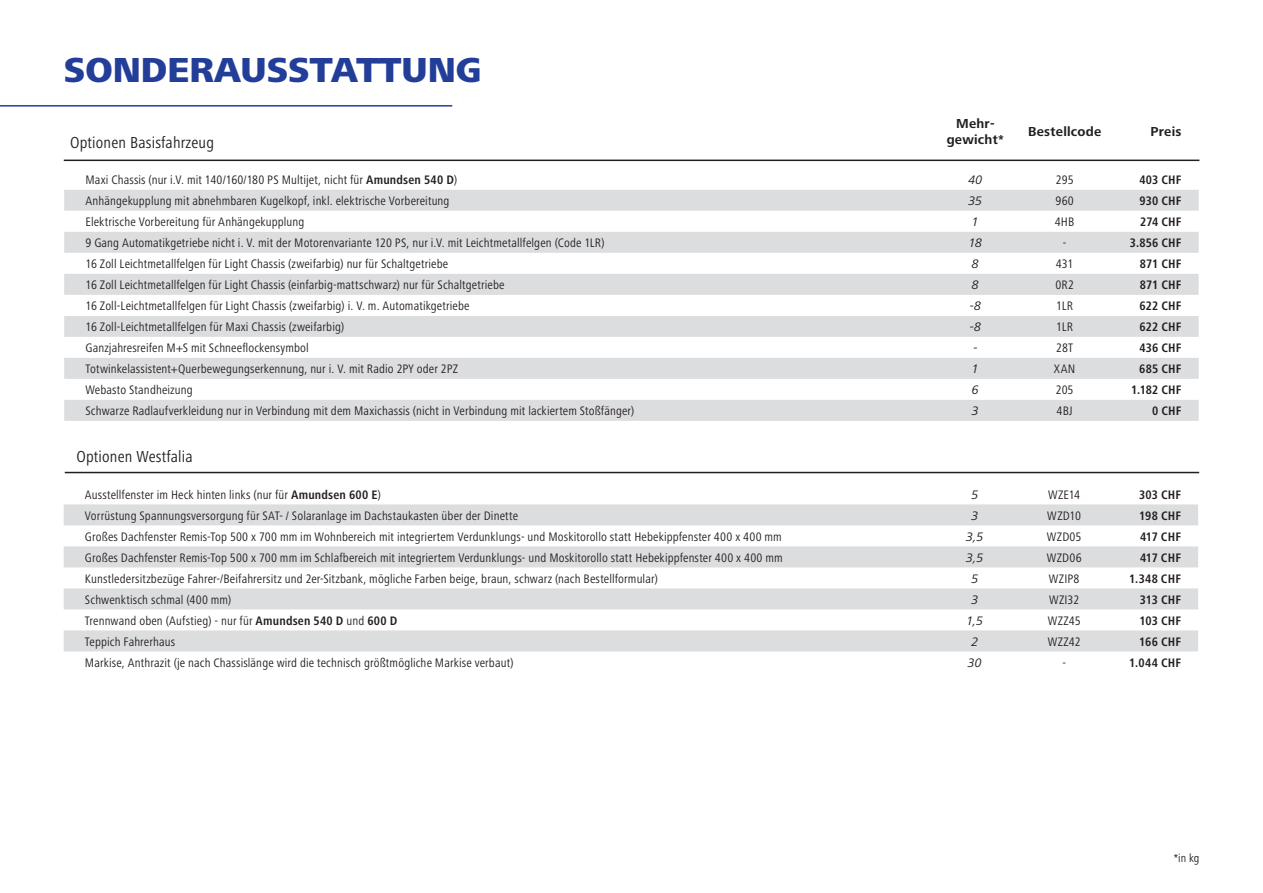
<style>
.page{position:relative;width:1263px;height:893px;background:#fff}
.page>*{position:absolute;margin:0;border:0;box-sizing:border-box;transform-origin:0 0}
.t1{font:800 36px "Frutiger Next Pro";color:#233e98}
.t2{font:condensed 16.5px "Frutiger Next Pro";letter-spacing:.01em;color:#231f20}
.t3{font:700 13.5px/16.2px "Frutiger Next Pro";letter-spacing:.02em;color:#231f20;text-align:center}
.t4{font:condensed 12.75px "Frutiger Next Pro";letter-spacing:.01em;color:#231f20}
.t5{font:700 condensed 12.75px "Frutiger Next Pro";letter-spacing:.01em;color:#231f20}
.t6{font:italic 12.75px "Frutiger Next Pro";color:#231f20}
.t7{font:condensed 12px "Frutiger Next Pro";color:#231f20}
.s1{font-weight:700}
</style>
<div class="page">
<hr style="left:0;top:105px;width:452px;height:2px;background:#233e98">
<hr style="left:64px;top:160px;width:1135px;height:1px;background:#231f20">
<div style="left:64px;top:190px;width:1134px;height:21px;background:#dcdddf"></div>
<svg style="left:64px;top:232px;width:1134px;height:189px;fill:#dcdddf"></svg>
<hr style="left:65px;top:472px;width:1134px;height:1px;background:#231f20">
<svg style="left:64px;top:651px;width:1134px;height:1px"></svg>
<svg style="left:64px;top:504px;width:1134px;height:147px;fill:#dcdddf"></svg>
<h1 class="t1" style="left:64px;top:50px;width:419px">SONDERAUSSTATTUNG</h1>
<p class="t3" style="left:947px;top:115px;width:59px">Mehr&shy;gewicht*</p>
<p class="t3" style="left:1028px;top:123px;width:75px">Bestellcode</p>
<p class="t3" style="left:1150px;top:123px;width:33px">Preis</p>
<p class="t2" style="left:70px;top:133px;width:145px">Optionen Basisfahrzeug</p>
<p class="t4" style="left:85px;top:172px;width:373px">Maxi Chassis (nur i.V. mit 140/160/180 PS Multijet, nicht für <span class="s1">Amundsen 540 D</span>)</p>
<p class="t6" style="left:968px;top:172px;width:16px">40</p>
<p class="t4" style="left:1056px;top:172px;width:19px">295</p>
<p class="t5" style="left:1139px;top:172px;width:44px">403 CHF</p>
<p class="t4" style="left:85px;top:193px;width:366px">Anhängekupplung mit abnehmbaren Kugelkopf, inkl. elektrische Vorbereitung</p>
<p class="t6" style="left:968px;top:193px;width:15px">35</p>
<p class="t4" style="left:1055px;top:193px;width:20px">960</p>
<p class="t5" style="left:1139px;top:193px;width:44px">930 CHF</p>
<p class="t4" style="left:85px;top:214px;width:221px">Elektrische Vorbereitung für Anhängekupplung</p>
<p class="t6" style="left:972px;top:214px;width:8px">1</p>
<p class="t4" style="left:1055px;top:214px;width:21px">4HB</p>
<p class="t5" style="left:1140px;top:214px;width:43px">274 CHF</p>
<p class="t4" style="left:85px;top:235px;width:521px">9 Gang Automatikgetriebe nicht i. V. mit der Motorenvariante 120 PS, nur i.V. mit Leichtmetallfelgen (Code 1LR)</p>
<p class="t6" style="left:969px;top:235px;width:15px">18</p>
<p class="t4" style="left:1063px;top:235px;width:5px">-</p>
<p class="t5" style="left:1130px;top:235px;width:53px">3.856 CHF</p>
<p class="t4" style="left:85px;top:256px;width:364px">16 Zoll Leichtmetallfelgen für Light Chassis (zweifarbig) nur für Schaltgetriebe</p>
<p class="t6" style="left:972px;top:256px;width:8px">8</p>
<p class="t4" style="left:1056px;top:256px;width:19px">431</p>
<p class="t5" style="left:1140px;top:256px;width:43px">871 CHF</p>
<p class="t4" style="left:85px;top:277px;width:421px">16 Zoll Leichtmetallfelgen für Light Chassis (einfarbig-mattschwarz) nur für Schaltgetriebe</p>
<p class="t6" style="left:972px;top:277px;width:8px">8</p>
<p class="t4" style="left:1055px;top:277px;width:20px">0R2</p>
<p class="t5" style="left:1140px;top:277px;width:43px">871 CHF</p>
<p class="t4" style="left:85px;top:298px;width:385px">16 Zoll-Leichtmetallfelgen für Light Chassis (zweifarbig) i. V. m. Automatikgetriebe</p>
<p class="t6" style="left:970px;top:298px;width:13px">-8</p>
<p class="t4" style="left:1056px;top:298px;width:18px">1LR</p>
<p class="t5" style="left:1139px;top:298px;width:44px">622 CHF</p>
<p class="t4" style="left:85px;top:319px;width:260px">16 Zoll-Leichtmetallfelgen für Maxi Chassis (zweifarbig)</p>
<p class="t6" style="left:970px;top:319px;width:13px">-8</p>
<p class="t4" style="left:1056px;top:319px;width:18px">1LR</p>
<p class="t5" style="left:1139px;top:319px;width:44px">622 CHF</p>
<p class="t4" style="left:85px;top:340px;width:225px">Ganzjahresreifen M+S mit Schneeflockensymbol</p>
<p class="t6" style="left:973px;top:340px;width:6px">-</p>
<p class="t4" style="left:1056px;top:340px;width:19px">28T</p>
<p class="t5" style="left:1139px;top:340px;width:44px">436 CHF</p>
<p class="t4" style="left:85px;top:361px;width:374px">Totwinkelassistent+Querbewegungserkennung, nur i. V. mit Radio 2PY oder 2PZ</p>
<p class="t6" style="left:972px;top:361px;width:8px">1</p>
<p class="t4" style="left:1054px;top:361px;width:23px">XAN</p>
<p class="t5" style="left:1139px;top:361px;width:44px">685 CHF</p>
<p class="t4" style="left:85px;top:382px;width:109px">Webasto Standheizung</p>
<p class="t6" style="left:972px;top:382px;width:8px">6</p>
<p class="t4" style="left:1056px;top:382px;width:19px">205</p>
<p class="t5" style="left:1131px;top:382px;width:52px">1.182 CHF</p>
<p class="t4" style="left:85px;top:403px;width:550px">Schwarze Radlaufverkleidung nur in Verbindung mit dem Maxichassis (nicht in Verbindung mit lackiertem Stoßfänger)</p>
<p class="t6" style="left:972px;top:403px;width:8px">3</p>
<p class="t4" style="left:1057px;top:403px;width:18px">4BJ</p>
<p class="t5" style="left:1152px;top:403px;width:31px">0 CHF</p>
<p class="t2" style="left:76px;top:447px;width:118px">Optionen Westfalia</p>
<p class="t4" style="left:85px;top:487px;width:297px">Ausstellfenster im Heck hinten links (nur für <span class="s1">Amundsen 600 E</span>)</p>
<p class="t6" style="left:971px;top:487px;width:8px">5</p>
<p class="t4" style="left:1048px;top:487px;width:34px">WZE14</p>
<p class="t5" style="left:1139px;top:487px;width:44px">303 CHF</p>
<p class="t4" style="left:85px;top:508px;width:434px">Vorrüstung Spannungsversorgung für SAT- / Solaranlage im Dachstaukasten über der Dinette</p>
<p class="t6" style="left:971px;top:508px;width:8px">3</p>
<p class="t4" style="left:1047px;top:508px;width:35px">WZD10</p>
<p class="t5" style="left:1139px;top:508px;width:43px">198 CHF</p>
<p class="t4" style="left:85px;top:529px;width:698px">Großes Dachfenster Remis-Top 500 x 700 mm im Wohnbereich mit integriertem Verdunklungs- und Moskitorollo statt Hebekippfenster 400 x 400 mm</p>
<p class="t6" style="left:966px;top:529px;width:19px">3,5</p>
<p class="t4" style="left:1047px;top:529px;width:36px">WZD05</p>
<p class="t5" style="left:1140px;top:529px;width:43px">417 CHF</p>
<p class="t4" style="left:85px;top:550px;width:699px">Großes Dachfenster Remis-Top 500 x 700 mm im Schlafbereich mit integriertem Verdunklungs- und Moskitorollo statt Hebekippfenster 400 x 400 mm</p>
<p class="t6" style="left:966px;top:550px;width:19px">3,5</p>
<p class="t4" style="left:1047px;top:550px;width:36px">WZD06</p>
<p class="t5" style="left:1140px;top:550px;width:43px">417 CHF</p>
<p class="t4" style="left:85px;top:571px;width:574px">Kunstledersitzbezüge Fahrer-/Beifahrersitz und 2er-Sitzbank, mögliche Farben beige, braun, schwarz (nach Bestellformular)</p>
<p class="t6" style="left:971px;top:571px;width:8px">5</p>
<p class="t4" style="left:1049px;top:571px;width:32px">WZIP8</p>
<p class="t5" style="left:1129px;top:571px;width:53px">1.348 CHF</p>
<p class="t4" style="left:85px;top:592px;width:148px">Schwenktisch schmal (400 mm)</p>
<p class="t6" style="left:971px;top:592px;width:8px">3</p>
<p class="t4" style="left:1049px;top:592px;width:32px">WZI32</p>
<p class="t5" style="left:1140px;top:592px;width:43px">313 CHF</p>
<p class="t4" style="left:85px;top:613px;width:314px">Trennwand oben (Aufstieg) - nur für <span class="s1">Amundsen 540 D</span> und <span class="s1">600 D</span></p>
<p class="t6" style="left:966px;top:613px;width:18px">1,5</p>
<p class="t4" style="left:1048px;top:613px;width:34px">WZZ45</p>
<p class="t5" style="left:1139px;top:613px;width:43px">103 CHF</p>
<p class="t4" style="left:85px;top:634px;width:92px">Teppich Fahrerhaus</p>
<p class="t6" style="left:971px;top:634px;width:8px">2</p>
<p class="t4" style="left:1048px;top:634px;width:34px">WZZ42</p>
<p class="t5" style="left:1139px;top:634px;width:43px">166 CHF</p>
<p class="t4" style="left:85px;top:655px;width:430px">Markise, Anthrazit (je nach Chassislänge wird die technisch größtmögliche Markise verbaut)</p>
<p class="t6" style="left:968px;top:655px;width:15px">30</p>
<p class="t4" style="left:1062px;top:655px;width:5px">-</p>
<p class="t5" style="left:1129px;top:655px;width:53px">1.044 CHF</p>
<p class="t7" style="left:1174px;top:851px;width:27px">*in kg</p>
</div>
